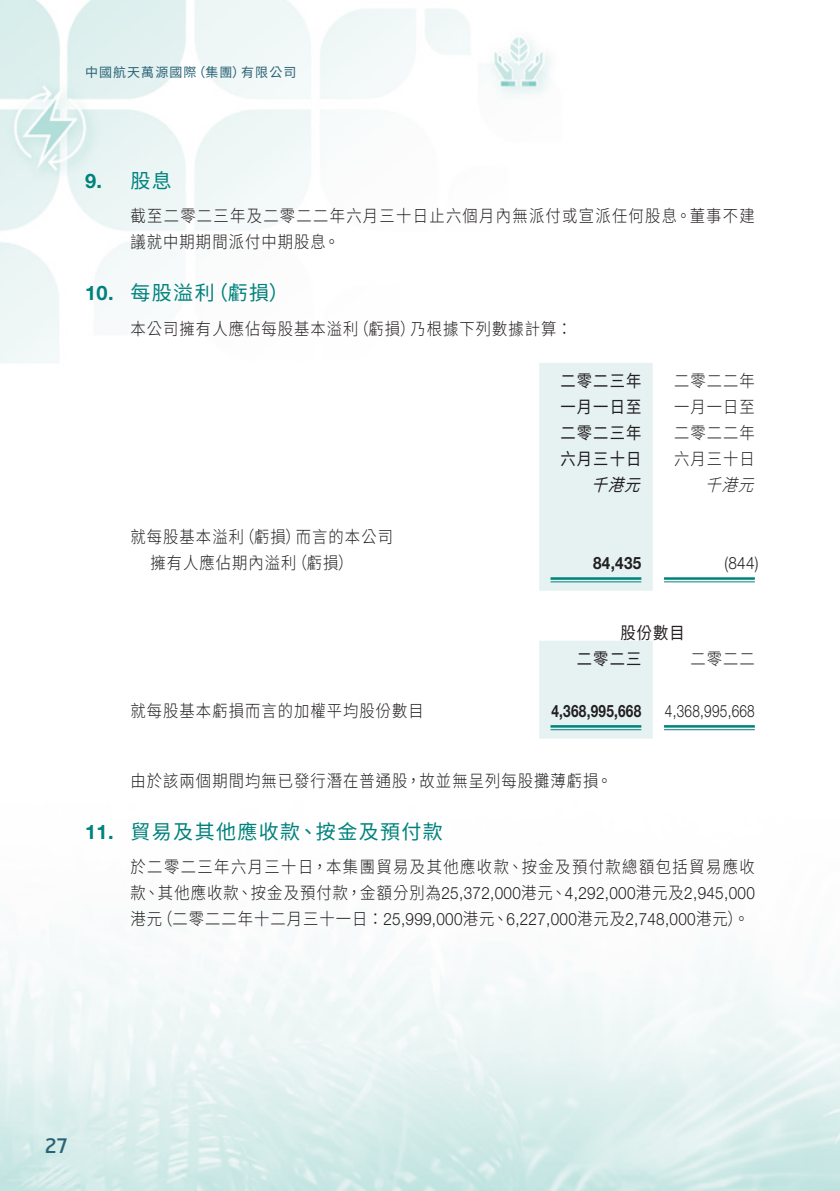
<style>
.page{position:relative;width:840px;height:1191px;background:#fff}
.page>*{position:absolute;margin:0;border:0;box-sizing:border-box;transform-origin:0 0}
.Heading_2{font:20px "Source Han Sans TC";letter-spacing:.07em;color:#00827c}
.Heading_2-2{font:700 20px "Helvetica Neue LT Std";color:#00827c}
.t1{font:20px "Hermes";color:#2b6376}
.Body_Text{font:300 17px/26px "Source Han Sans TC";letter-spacing:.07em;color:#231f20;scale:.9 1}
.Body_Text-2{font:300 17px "Helvetica Neue LT Std";letter-spacing:.02em;color:#231f20;scale:.9 1}
.Body_Text-3{font:300 17px "Source Han Sans TC";letter-spacing:.095em;color:#231f20;scale:.9 1}
.Body_Text-4{font:17px "Source Han Sans TC";letter-spacing:.07em;color:#231f20;scale:.9 1}
.Body_Text-5{font:300 17px "Helvetica Neue LT Std";letter-spacing:.02em;color:#231f20;scale:.8 1}
.Body_Text-6{font:700 17px "Helvetica Neue LT Std";letter-spacing:.02em;color:#231f20;scale:.8 1}
.Body_Text-7{font:700 17px "Helvetica Neue LT Std";letter-spacing:.02em;color:#231f20;scale:.9 1}
.Body_Text-8{font:italic 300 17px "Source Han Sans TC";color:#231f20;scale:.9 1}
.Body_Text-9{font:italic 17px "Source Han Sans TC";color:#231f20;scale:.9 1}
.t2{font:13px "Source Han Sans TC";letter-spacing:.08em;color:#2b6376}
.s1{font-family:"Source Han Sans TC"}
</style>
<div class="page">
<img style="left:0;top:0;width:839px;height:1191px">
<div style="left:539px;top:363px;width:113px;height:228px;background:#e5f2f1"></div>
<hr style="left:550px;top:577px;width:91px;height:3px;background:#00827c">
<hr style="left:550px;top:581px;width:91px;height:1px;background:#00827c">
<hr style="left:663px;top:577px;width:91px;height:3px;background:#00827c">
<hr style="left:663px;top:581px;width:91px;height:1px;background:#00827c">
<div style="left:539px;top:641px;width:113px;height:97px;background:#e5f2f1"></div>
<hr style="left:550px;top:725px;width:91px;height:2px;background:#00827c">
<hr style="left:550px;top:729px;width:91px;height:1px;background:#00827c">
<hr style="left:663px;top:725px;width:91px;height:2px;background:#00827c">
<hr style="left:663px;top:729px;width:91px;height:1px;background:#00827c">
<p class="t2" style="left:192px;top:65px;width:54px">（集團）</p>
<p class="t2" style="left:85px;top:65px;width:113px">中國航天萬源國際</p>
<p class="t2" style="left:241px;top:65px;width:57px">有限公司</p>
<p class="Heading_2-2" style="left:85px;top:168px;width:19px">9.</p>
<p class="Heading_2-2" style="left:85px;top:281px;width:30px">10.</p>
<p class="Heading_2" style="left:130px;top:169px;width:43px">股息</p>
<p class="Body_Text" style="left:130px;top:203px;width:694px">截至二零二三年及二零二二年六月三十日止六個月內無派付或宣派任何股息。董事不建議就中期期間派付中期股息。</p>
<p class="Heading_2" style="left:208px;top:282px;width:82px">（虧損(</p>
<p class="Heading_2" style="left:130px;top:282px;width:86px">每股溢利</p>
<p class="Body_Text" style="left:130px;top:316px;width:255px">本公司擁有人應佔每股基本溢利</p>
<p class="Body_Text" style="left:353px;top:316px;width:70px">（虧損）</p>
<p class="Body_Text" style="left:410px;top:316px;width:181px">乃根據下列數據計算：</p>
<p class="Body_Text-4" style="left:560px;top:371px;width:91px">二零二三年</p>
<p class="Body_Text-4" style="left:560px;top:397px;width:91px">一月一日至</p>
<p class="Body_Text-4" style="left:560px;top:423px;width:91px">二零二三年</p>
<p class="Body_Text-4" style="left:560px;top:449px;width:91px">六月三十日</p>
<p class="Body_Text" style="left:239px;top:524px;width:70px">（虧損）</p>
<p class="Body_Text" style="left:296px;top:524px;width:109px">而言的本公司</p>
<p class="Body_Text" style="left:130px;top:524px;width:127px">就每股基本溢利</p>
<p class="Body_Text" style="left:150px;top:550px;width:164px">擁有人應佔期內溢利</p>
<p class="Body_Text" style="left:291px;top:550px;width:70px">（虧損(</p>
<p class="Body_Text-9" style="left:591px;top:475px;width:69px">千港元</p>
<p class="Body_Text-7" style="left:592px;top:552px;width:55px">84,435</p>
<p class="Body_Text" style="left:673px;top:368px;width:91px">二零二二年</p>
<p class="Body_Text" style="left:673px;top:394px;width:91px">一月一日至</p>
<p class="Body_Text" style="left:673px;top:420px;width:91px">二零二二年</p>
<p class="Body_Text" style="left:673px;top:446px;width:91px">六月三十日</p>
<p class="Body_Text-8" style="left:704px;top:475px;width:69px">千港元</p>
<p class="Body_Text-2" style="left:724px;top:552px;width:39px">)844(</p>
<p class="Body_Text" style="left:130px;top:698px;width:327px">就每股基本虧損而言的加權平均股份數目</p>
<p class="Body_Text-4" style="left:620px;top:623px;width:73px">股份數目</p>
<p class="Body_Text-4" style="left:576px;top:649px;width:73px">二零二三</p>
<p class="Body_Text" style="left:690px;top:646px;width:73px">二零二二</p>
<p class="Body_Text-6" style="left:551px;top:700px;width:114px">4,368,995,668</p>
<p class="Body_Text-5" style="left:664px;top:700px;width:114px">4,368,995,668</p>
<p class="Heading_2-2" style="left:85px;top:819px;width:30px">11.</p>
<p class="Body_Text" style="left:130px;top:767px;width:536px">由於該兩個期間均無已發行潛在普通股，故並無呈列每股攤薄虧損。</p>
<p class="Heading_2" style="left:130px;top:820px;width:314px">貿易及其他應收款、按金及預付款</p>
<p class="Body_Text-3" style="left:130px;top:857px;width:694px">於二零二三年六月三十日，本集團貿易及其他應收款、按金及預付款總額包括貿易應收</p>
<p class="Body_Text-2" style="left:130px;top:882px;width:694px"><span class="s1">款、其他應收款、按金及預付款，金額分別為</span>25,372,000<span class="s1">港元、</span>4,292,000<span class="s1">港元及</span>2,945,000</p>
<p class="Body_Text-2" style="left:157px;top:908px;width:659px"><span class="s1">（二零二二年十二月三十一日：</span>25,999,000<span class="s1">港元、</span>6,227,000<span class="s1">港元及</span>2,748,000<span class="s1">港元。(</span></p>
<p class="Body_Text" style="left:130px;top:906px;width:37px">港元</p>
<p class="t1" style="left:45px;top:1133px;width:25px">27</p>
</div>
